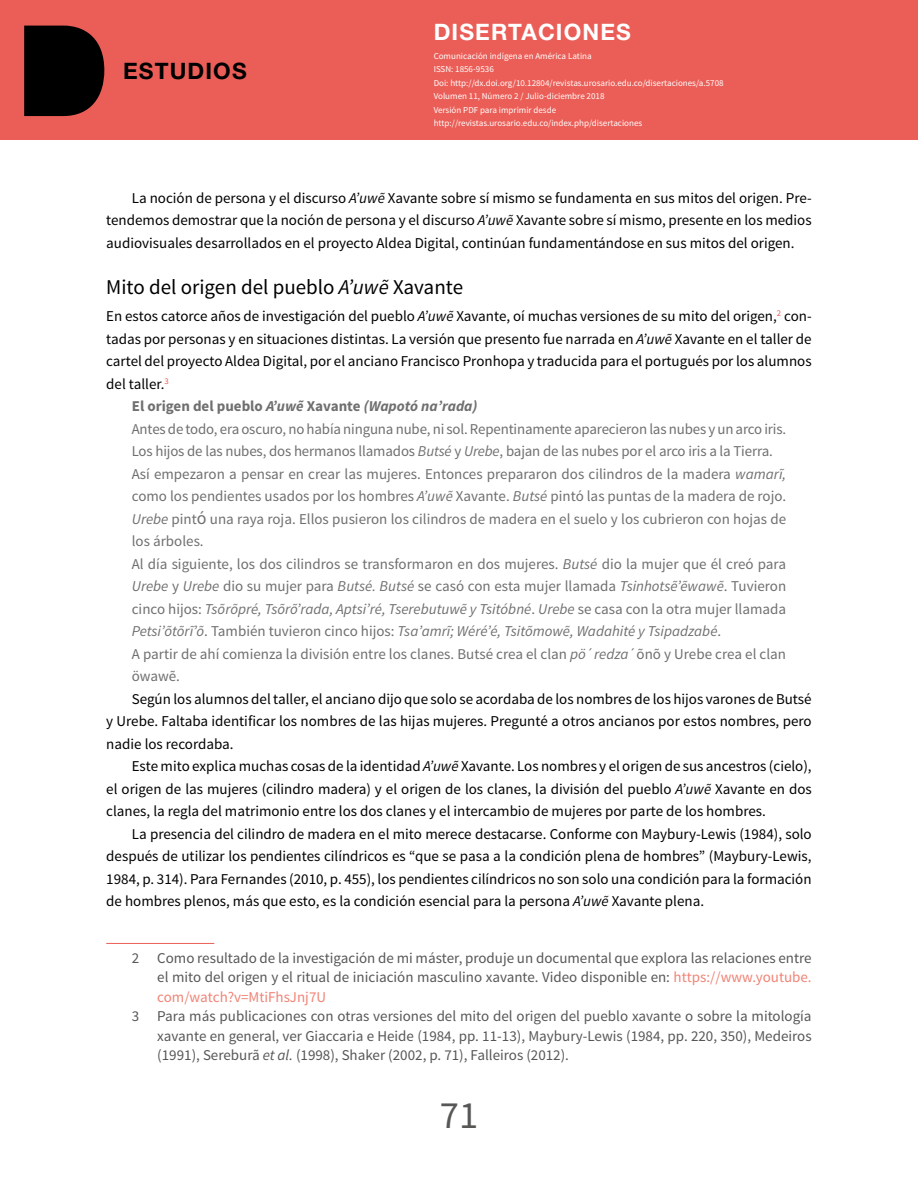
<style>
.page{position:relative;width:918px;height:1188px;background:#fff}
.page>*{position:absolute;margin:0;border:0;box-sizing:border-box;transform-origin:0 0}
.t1{font:38.4px "Source Sans Pro";color:#575756}
.t2{font:700 22.65px "Helvetica Neue LT Std";letter-spacing:.05em;color:#fff}
.t3{font:700 22.65px "Helvetica Neue LT Std";letter-spacing:.05em;color:#000}
.t4{font:21px "Source Sans Pro";color:#000}
.t5{font:15px/22.5px "Source Sans Pro";color:#000;text-align:justify}
.t6{font:15px "Source Sans Pro";color:#706f6f}
.t7{font:15px/19.5px "Source Sans Pro";color:#575756;text-align:justify}
.t8{font:italic 15px "Source Sans Pro";color:#706f6f}
.t9{font:700 15px "Source Sans Pro";color:#706f6f}
.t10{font:9px/13.5px "Source Sans Pro";color:#fff}
.s1{font-style:inherit}
.s2{font-style:italic}
.s3{font-size:18px}
.s4{font-style:normal}
.s5{color:#f08376}
</style>
<div class="page">
<div style="left:0;top:0;width:918px;height:139px;background:#eb5e57"></div>
<svg style="left:24px;top:26px;width:80px;height:90px;background:#150807"></svg>
<hr style="left:106px;top:943px;width:108px;height:1px;background:#eb5e57">
<h2 class="t3" style="left:123px;top:57px;width:125px">ESTUDIOS</h2>
<h2 class="t2" style="left:434px;top:18px;width:182px">DISERTACIONES</h2>
<p class="t10" style="left:434px;top:49px;width:292px">Comunicación indígena en América Latina<br><span class="s1">I SSN</span> : 1856-9536<br>Doi: http://dx.doi.org/10.12804/revistas.urosario.edu.co/disertaciones/a.5708<br>Volumen 11, Número 2 / Julio-diciembre 2018<br>Versión <span class="s1">PDF</span> para imprimir desde http://revistas.urosario.edu.co/index.php/disertaciones</p>
<p class="t5" style="left:106px;top:187px;width:707px;text-indent:26px">La noción de persona y el discurso <span class="s2">A’uwẽ</span> Xavante sobre sí mismo se fundamenta en sus mitos del origen. Pre&shy;tendemos demostrar que la noción de persona y el discurso <span class="s2">A’uwẽ</span> Xavante sobre sí mismo, presente en los medios audiovisuales desarrollados en el proyecto Aldea Digital, continúan fundamentándose en sus mitos del origen.</p>
<h3 class="t4" style="left:106px;top:274px;width:358px">Mito del origen del pueblo <span class="s2">A’uwẽ</span> Xavante</h3>
<p class="t5" style="left:106px;top:305px;width:707px">En estos catorce años de investigación del pueblo <span class="s2">A’uwẽ</span> Xavante, oí muchas versiones de su mito del origen,<sup>2</sup> con-</p>
<p class="t5" style="left:106px;top:328px;width:707px">tadas por personas y en situaciones distintas. La versión que presento fue narrada en <span class="s2">A’uwẽ</span> Xavante en el taller de</p>
<p class="t5" style="left:106px;top:350px;width:707px">cartel del proyecto Aldea Digital, por el anciano Francisco Pronhopa y traducida para el portugués por los alumnos</p>
<p class="t5" style="left:106px;top:373px;width:64px">del taller.<sup>3</sup></p>
<p class="t9" style="left:132px;top:396px;width:347px">El origen del pueblo <span class="s2">A’uwẽ</span> Xavante <span class="s2">(Wapotó na’rada)</span></p>
<p class="t6" style="left:132px;top:419px;width:656px">Antes de todo, era oscuro, no había ninguna nube, ni sol. Repentinamente aparecieron las nubes y un arco iris.</p>
<p class="t6" style="left:132px;top:442px;width:643px">Los hijos de las nubes, dos hermanos llamados <span class="s2">Butsé</span> y <span class="s2">Urebe</span>, bajan de las nubes por el arco iris a la Tierra.</p>
<p class="t6" style="left:132px;top:464px;width:656px">Así empezaron a pensar en crear las mujeres. Entonces prepararon dos cilindros de la madera <span class="s2">wamarĩ,</span></p>
<p class="t6" style="left:132px;top:487px;width:656px">como los pendientes usados por los hombres <span class="s2">A’uwẽ</span> Xavante. <span class="s2">Butsé</span> pintó las puntas de la madera de rojo.</p>
<p class="t6" style="left:132px;top:509px;width:656px"><span class="s2">Urebe</span> pint<span class="s3">ó</span> una raya roja. Ellos pusieron los cilindros de madera en el suelo y los cubrieron con hojas de</p>
<p class="t6" style="left:132px;top:532px;width:73px">los árboles.</p>
<p class="t6" style="left:132px;top:554px;width:656px">Al día siguiente, los dos cilindros se transformaron en dos mujeres. <span class="s2">Butsé</span> dio la mujer que él creó para</p>
<p class="t6" style="left:132px;top:577px;width:656px"><span class="s2">Urebe</span> y <span class="s2">Urebe</span> dio su mujer para <span class="s2">Butsé. Butsé</span> se casó con esta mujer llamada <span class="s2">Tsinhotsẽ’ẽwawẽ</span>. Tuvieron</p>
<p class="t8" style="left:132px;top:599px;width:656px"><span class="s4">cinco hijos:</span> Tsõrõpré, Tsõrõ’rada, Aptsi’ré, Tserebutuwẽ y Tsitóbné<span class="s4">.</span> Urebe <span class="s4">se casa con la otra mujer llamada</span></p>
<p class="t8" style="left:132px;top:622px;width:591px">Petsi’õtõrĩ’õ<span class="s4">. También tuvieron cinco hijos:</span> Tsa’amrĩ; Wéré’é, Tsitõmowẽ, Wadahité y Tsipadzabé<span class="s4">.</span></p>
<p class="t6" style="left:132px;top:644px;width:656px">A partir de ahí comienza la división entre los clanes. Butsé crea el clan <span class="s2">pö</span>´<span class="s2">redza</span>´õnõ y Urebe crea el clan</p>
<p class="t6" style="left:132px;top:667px;width:50px">öwawẽ.</p>
<p class="t5" style="left:106px;top:688px;width:707px;text-indent:26px">Según los alumnos del taller, el anciano dijo que solo se acordaba de los nombres de los hijos varones de Butsé y Urebe. Faltaba identificar los nombres de las hijas mujeres. Pregunté a otros ancianos por estos nombres, pero nadie los recordaba.</p>
<p class="t5" style="left:106px;top:755px;width:707px;text-indent:26px">Este mito explica muchas cosas de la identidad <span class="s2">A’uwẽ</span> Xavante. Los nombres y el origen de sus ancestros (cielo), el origen de las mujeres (cilindro madera) y el origen de los clanes, la división del pueblo <span class="s2">A’uwẽ</span> Xavante en dos clanes, la regla del matrimonio entre los dos clanes y el intercambio de mujeres por parte de los hombres.</p>
<p class="t5" style="left:106px;top:823px;width:707px;text-indent:26px">La presencia del cilindro de madera en el mito merece destacarse. Conforme con Maybury-Lewis (1984), solo después de utilizar los pendientes cilíndricos es “que se pasa a la condición plena de hombres” (Maybury-Lewis, 1984, p. 314). Para Fernandes (2010, p. 455), los pendientes cilíndricos no son solo una condición para la formación de hombres plenos, más que esto, es la condición esencial para la persona <span class="s2">A’uwẽ</span> Xavante plena.</p>
<p class="t7" style="left:157px;top:948px;width:656px;text-indent:-26px">2 Como resultado de la investigación de mi máster, produje un documental que explora las relaciones entre el mito del origen y el ritual de iniciación masculino xavante. Video disponible en: <span class="s5">https://www.youtube. com/watch?v=MtiFhsJnj7U</span></p>
<p class="t7" style="left:157px;top:1007px;width:656px;text-indent:-26px">3 Para más publicaciones con otras versiones del mito del origen del pueblo xavante o sobre la mitología xavante en general, ver Giaccaria e Heide (1984, pp. 11-13), Maybury-Lewis (1984, pp. 220, 350), Medeiros (1991), Sereburã <span class="s2">et al.</span> (1998), Shaker (2002, p. 71), Falleiros (2012).</p>
<h1 class="t1" style="left:440px;top:1092px;width:40px">71</h1>
</div>
